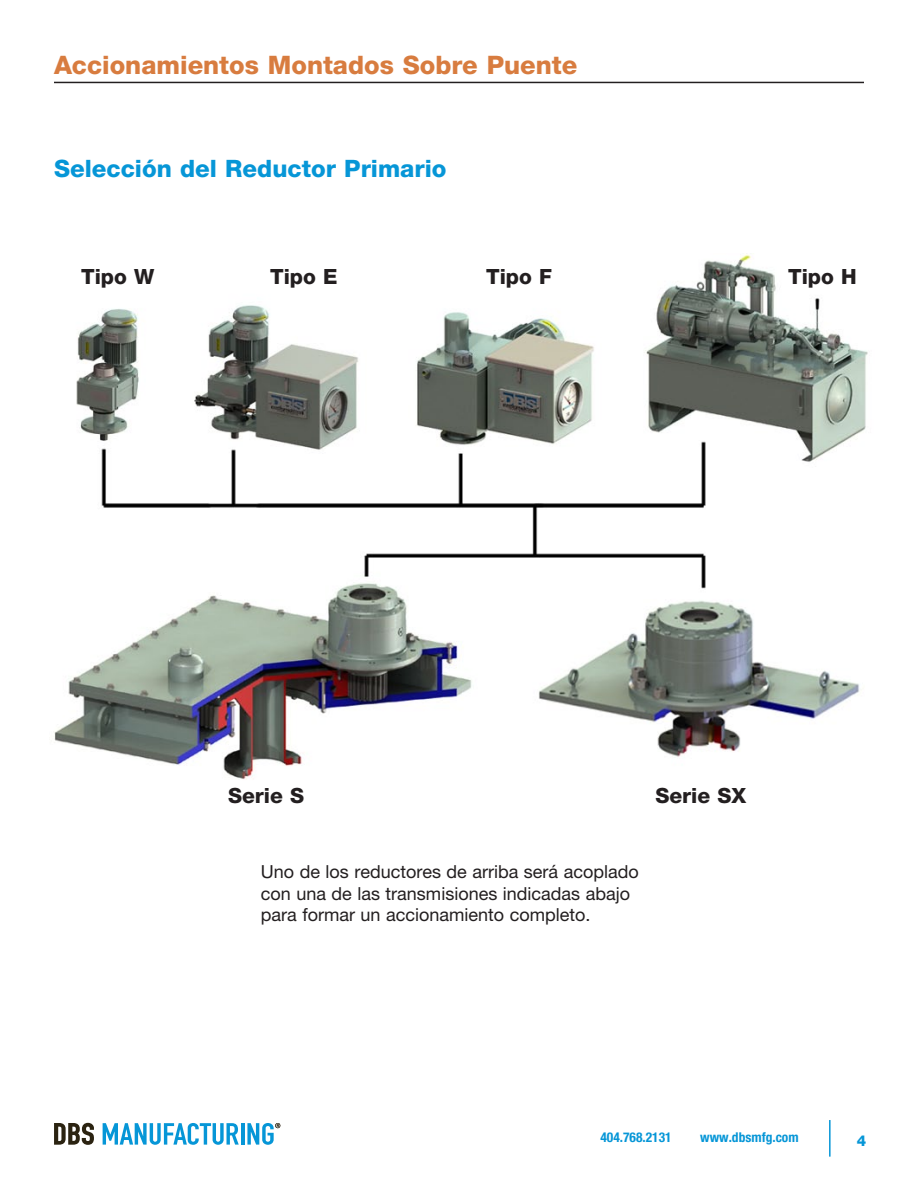
<style>
.page{position:relative;width:918px;height:1188px;background:#fff}
.page>*{position:absolute;margin:0;border:0;box-sizing:border-box;transform-origin:0 0}
.t1{font:800 25.5px "Helvetica Neue";color:#d87c3f}
.t2{font:800 24px "Helvetica Neue";color:#0696d7}
.t3{font:800 21px "Helvetica Neue";color:#231f20}
.t4{font:18px/21.6px "Helvetica Neue";color:#231f20}
.t5{font:800 15px "Helvetica Neue";color:#0696d7}
.t6{font:700 condensed 13.5px "Helvetica Neue";color:#0696d7}
</style>
<div class="page">
<img style="left:54px;top:254px;width:814px;height:526px">
<hr style="left:54px;top:82px;width:810px;height:1px;background:#231f20">
<hr style="left:829px;top:1120px;width:2px;height:37px;background:#0696d7">
<svg style="left:54px;top:1123px;width:40px;height:22px"></svg>
<svg style="left:103px;top:1123px;width:136px;height:22px"></svg>
<hr style="left:241px;top:1123px;width:3px;height:22px;background:#0696d7">
<svg style="left:247px;top:1123px;width:33px;height:22px"></svg>
<p class="t1" style="left:54px;top:49px;width:525px">Accionamientos Montados Sobre Puente</p>
<p class="t2" style="left:54px;top:154px;width:394px">Selección del Reductor Primario</p>
<p class="t3" style="left:81px;top:264px;width:75px">Tipo W</p>
<p class="t3" style="left:270px;top:264px;width:69px">Tipo E</p>
<p class="t3" style="left:486px;top:264px;width:67px">Tipo F</p>
<p class="t3" style="left:788px;top:264px;width:70px">Tipo H</p>
<p class="t3" style="left:228px;top:783px;width:78px">Serie S</p>
<p class="t3" style="left:655px;top:783px;width:92px">Serie SX</p>
<p class="t4" style="left:261px;top:861px;width:379px">Uno de los reductores de arriba será acoplado con una de las transmisiones indicadas abajo para formar un accionamiento completo.</p>
<p class="t6" style="left:600px;top:1129px;width:73px">404.768.2131</p>
<p class="t6" style="left:700px;top:1129px;width:100px">www.dbsmfg.com</p>
<p class="t5" style="left:857px;top:1131px;width:11px">4</p>
</div>
